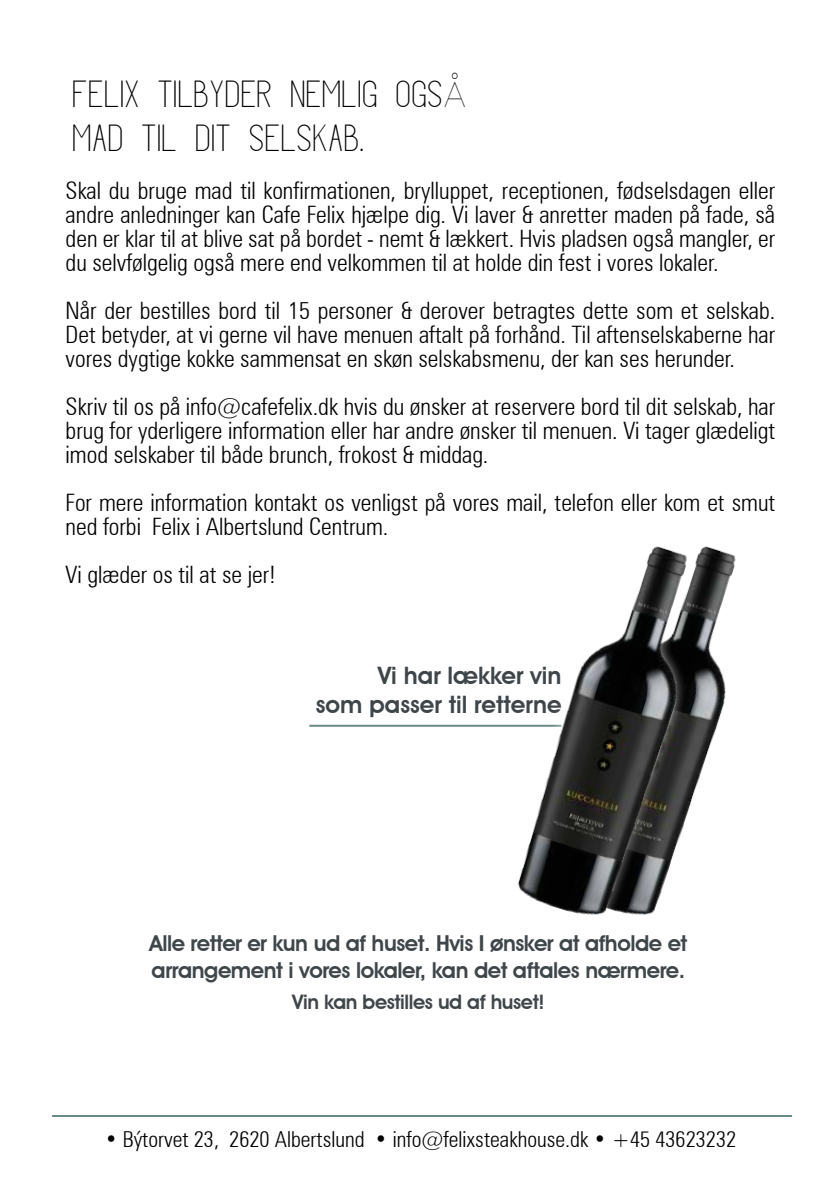
<style>
.page{position:relative;width:840px;height:1191px;background:#fff}
.page>*{position:absolute;margin:0;border:0;box-sizing:border-box;transform-origin:0 0}
.t1{font:300 36px/43.2px "Oswaldesque";letter-spacing:-.01em;color:#000}
.t2{font:300 condensed 24px/24px "Zurich BT";color:#000;text-align:justify}
.t3{font:600 24px/28.8px "Avant Garde IT Cby BT";color:#3f464a;text-align:right}
.t4{font:600 22px/26.4px "Avant Garde IT Cby BT";letter-spacing:-.02em;color:#3f464a}
.t5{font:300 condensed 22px "Zurich BT";color:#000}
.t6{font:600 20px "Avant Garde IT Cby BT";letter-spacing:-.02em;color:#3f464a}
.s1{font-family:"Montserrat";font-weight:100}
</style>
<div class="page">
<hr style="left:52px;top:1115px;width:739px;height:2px;background:#688b86">
<hr style="left:309px;top:725px;width:252px;height:2px;background:#688b86">
<img style="left:505px;top:546px;width:221px;height:369px">
<h1 class="t1" style="left:74px;top:73px;width:393px">FELIX TILBYDER NEMLIG OGS<span class="s1">Å<br></span>MAD TIL DIT SELSKAB.</h1>
<p class="t2" style="left:66px;top:178px;width:710px">Skal du bruge mad til konfirmationen, brylluppet, receptionen, fødselsdagen eller andre anledninger kan Cafe Felix hjælpe dig. Vi laver &amp; anretter maden på fade, så den er klar til at blive sat på bordet - nemt &amp; lækkert. Hvis pladsen også mangler, er du selvfølgelig også mere end velkommen til at holde din fest i vores lokaler.</p>
<p class="t2" style="left:66px;top:298px;width:710px">Når der bestilles bord til 15 personer &amp; derover betragtes dette som et selskab.<br>Det betyder, at vi gerne vil have menuen aftalt på forhånd. Til aftenselskaberne har vores dygtige kokke sammensat en skøn selskabsmenu, der kan ses herunder.</p>
<p class="t2" style="left:66px;top:394px;width:710px">Skriv til os på info@cafefelix.dk hvis du ønsker at reservere bord til dit selskab, har brug for yderligere information eller har andre ønsker til menuen. Vi tager glædeligt imod selskaber til både brunch, frokost &amp; middag.</p>
<p class="t2" style="left:66px;top:490px;width:710px">For mere information kontakt os venligst på vores mail, telefon eller kom et smut ned forbi Felix i Albertslund Centrum.</p>
<p class="t2" style="left:66px;top:562px;width:212px">Vi glæder os til at se jer!</p>
<p class="t3" style="left:315px;top:661px;width:247px">Vi har lækker vin<br>som passer til retterne</p>
<p class="t4" style="left:149px;top:930px;width:539px">Alle retter er kun ud af huset. Hvis I ønsker at afholde et arrangement i vores lokaler, kan det aftales nærmere.</p>
<p class="t6" style="left:292px;top:989px;width:253px">Vin kan bestilles ud af huset!</p>
<p class="t5" style="left:105px;top:1125px;width:632px">• Býtorvet 23, 2620 Albertslund • info@felixsteakhouse.dk • +45 43623232</p>
</div>
